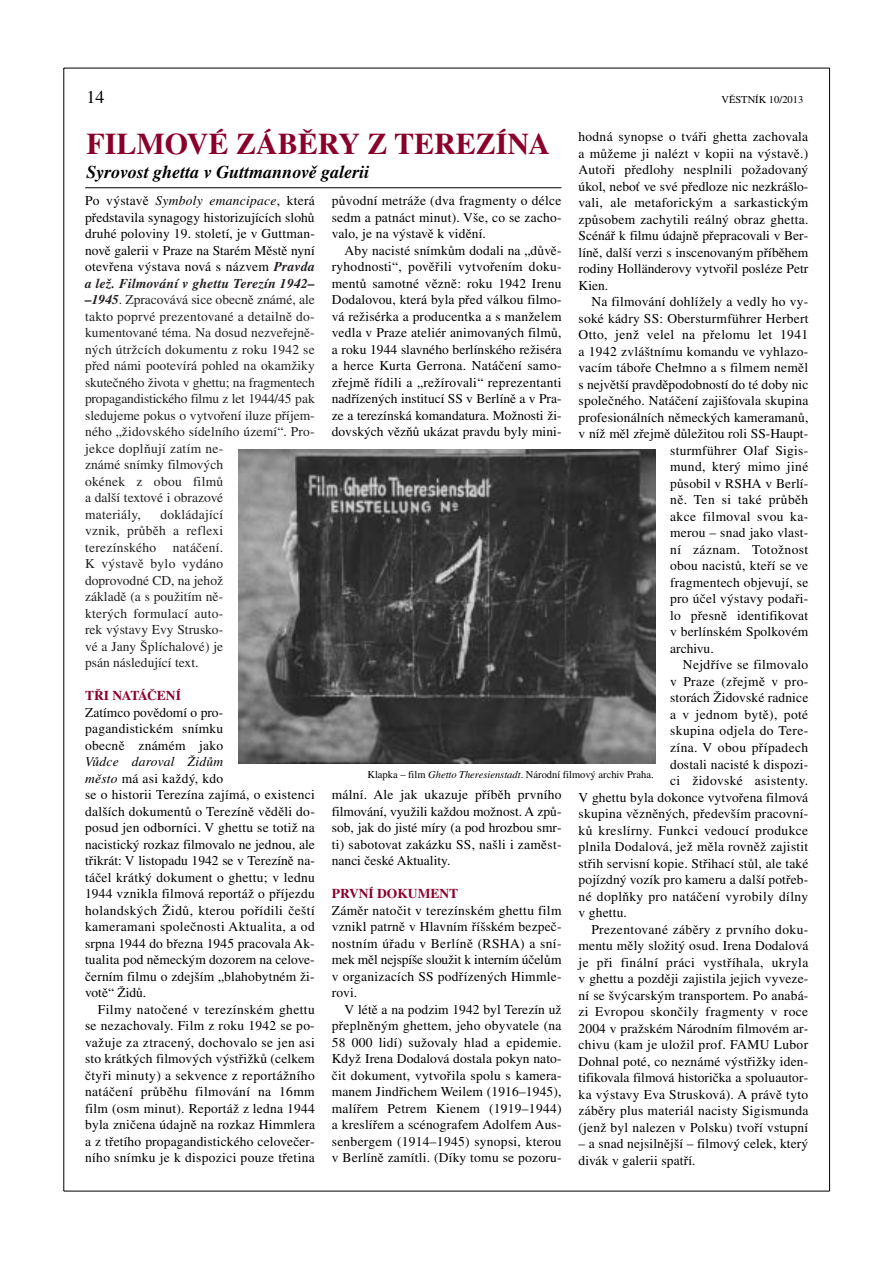
<style>
.page{position:relative;width:893px;height:1262px;background:#fff}
.page>*{position:absolute;margin:0;border:0;box-sizing:border-box;transform-origin:0 0}
.t1{font:700 30px "Times CE";color:#8a002a}
.t2{font:italic 700 18px "Times CE";color:#000}
.t3{font:18px "Times CE";color:#000}
.t4{font:13.5px/16.5px "Times CE";letter-spacing:.015em;color:#000;text-align:justify}
.t5{font:13.5px/16.5px "Times CE";color:#231f1f}
.t6{font:700 13.5px "Times CE";color:#8a002a}
.t7{font:10.5px "Times CE";color:#000}
.s1{color:#000}
.s2{font-style:italic;color:#000}
.s3{font-weight:700;font-style:italic}
.s4{font-style:italic}
</style>
<div class="page">
<hr style="left:63px;top:68px;width:1px;height:1123px;background:#000">
<hr style="left:64px;top:1190px;width:765px;height:1px;background:#000">
<hr style="left:829px;top:68px;width:1px;height:1123px;background:#000">
<hr style="left:64px;top:68px;width:765px;height:1px;background:#000">
<hr style="left:85px;top:187px;width:476px;height:1px;background:#000">
<img style="left:238px;top:450px;width:417px;height:313px">
<h2 class="t3" style="left:87px;top:91px;width:20px">14</h2>
<p class="t7" style="left:721px;top:96px;width:83px">VĚSTNÍK 10/2013</p>
<h1 class="t1" style="left:87px;top:133px;width:465px">FILMOVÉ ZÁBĚRY Z TEREZÍNA</h1>
<h2 class="t2" style="left:87px;top:165px;width:284px">Syrovost ghetta v Guttmannově galerii</h2>
<p class="t4" style="left:578px;top:130px;width:231px">hodná synopse o tváři ghetta zachovala a můžeme ji nalézt v kopii na výstavě.)<br>Autoři předlohy nesplnili požadovaný úkol, neboť ve své předloze nic nezkrášlo&shy;vali, ale metaforickým a sarkastickým způsobem zachytili reálný obraz ghetta.<br>Scénář k filmu údajně přepracovali v Ber&shy;líně, další verzi s inscenovaným příběhem rodiny Holländerovy vytvořil posléze Petr Kien.</p>
<p class="t4" style="left:591px;top:295px;width:218px">Na filmování dohlížely a vedly ho vy-</p>
<p class="t4" style="left:578px;top:311px;width:231px">soké kádry SS: Obersturmführer Herbert</p>
<p class="t4" style="left:578px;top:328px;width:231px">Otto, jenž velel na přelomu let 1941</p>
<p class="t4" style="left:578px;top:344px;width:231px">a 1942 zvláštnímu komandu ve vyhlazo-</p>
<p class="t4" style="left:578px;top:361px;width:231px">vacím táboře Chełmno a s filmem neměl</p>
<p class="t4" style="left:578px;top:377px;width:231px">s největší pravděpodobností do té doby nic</p>
<p class="t4" style="left:578px;top:394px;width:231px">společného. Natáčení zajišťovala skupina</p>
<p class="t4" style="left:578px;top:410px;width:231px">profesionálních německých kameramanů,</p>
<p class="t4" style="left:578px;top:427px;width:231px">v níž měl zřejmě důležitou roli SS-Haupt-</p>
<p class="t4" style="left:670px;top:443px;width:140px">sturmführer Olaf Sigis-</p>
<p class="t4" style="left:670px;top:460px;width:140px">mund, který mimo jiné</p>
<p class="t4" style="left:670px;top:476px;width:140px">působil v RSHA v Berlí-</p>
<p class="t4" style="left:670px;top:493px;width:140px">ně. Ten si také průběh</p>
<p class="t4" style="left:670px;top:509px;width:140px">akce filmoval svou ka-</p>
<p class="t4" style="left:670px;top:526px;width:140px">merou – snad jako vlast-</p>
<p class="t4" style="left:670px;top:542px;width:140px">ní záznam. Totožnost</p>
<p class="t4" style="left:670px;top:559px;width:140px">obou nacistů, kteří se ve</p>
<p class="t4" style="left:670px;top:575px;width:140px">fragmentech objevují, se</p>
<p class="t4" style="left:670px;top:592px;width:140px">pro účel výstavy podaři-</p>
<p class="t4" style="left:670px;top:608px;width:140px">lo přesně identifikovat</p>
<p class="t4" style="left:670px;top:625px;width:140px">v berlínském Spolkovém</p>
<p class="t4" style="left:670px;top:641px;width:45px">archivu.</p>
<p class="t4" style="left:683px;top:658px;width:127px">Nejdříve se filmovalo</p>
<p class="t4" style="left:670px;top:674px;width:140px">v Praze (zřejmě v pro-</p>
<p class="t4" style="left:670px;top:691px;width:140px">storách Židovské radnice</p>
<p class="t4" style="left:670px;top:707px;width:140px">a v jednom bytě), poté</p>
<p class="t4" style="left:670px;top:724px;width:140px">skupina odjela do Tere-</p>
<p class="t4" style="left:670px;top:740px;width:140px">zína. V obou případech</p>
<p class="t4" style="left:670px;top:757px;width:140px">dostali nacisté k dispozi-</p>
<p class="t4" style="left:670px;top:773px;width:140px">ci židovské asistenty.</p>
<p class="t4" style="left:578px;top:790px;width:231px">V ghettu byla dokonce vytvořena filmová</p>
<p class="t4" style="left:578px;top:806px;width:231px">skupina vězněných, především pracovní-</p>
<p class="t4" style="left:578px;top:823px;width:231px">ků kreslírny. Funkci vedoucí produkce</p>
<p class="t4" style="left:578px;top:839px;width:231px">plnila Dodalová, jež měla rovněž zajistit</p>
<p class="t4" style="left:578px;top:856px;width:231px">střih servisní kopie. Střihací stůl, ale také</p>
<p class="t4" style="left:578px;top:872px;width:231px">pojízdný vozík pro kameru a další potřeb-</p>
<p class="t4" style="left:578px;top:889px;width:231px">né doplňky pro natáčení vyrobily dílny</p>
<p class="t4" style="left:578px;top:905px;width:50px">v ghettu.</p>
<p class="t4" style="left:591px;top:922px;width:218px">Prezentované záběry z prvního doku-</p>
<p class="t4" style="left:578px;top:938px;width:231px">mentu měly složitý osud. Irena Dodalová</p>
<p class="t4" style="left:578px;top:955px;width:231px">je při finální práci vystříhala, ukryla</p>
<p class="t4" style="left:578px;top:971px;width:231px">v ghettu a později zajistila jejich vyveze-</p>
<p class="t4" style="left:578px;top:988px;width:231px">ní se švýcarským transportem. Po anabá-</p>
<p class="t4" style="left:578px;top:1004px;width:231px">zi Evropou skončily fragmenty v roce</p>
<p class="t4" style="left:578px;top:1021px;width:231px">2004 v pražském Národním filmovém ar-</p>
<p class="t4" style="left:578px;top:1037px;width:231px">chivu (kam je uložil prof. FAMU Lubor</p>
<p class="t4" style="left:578px;top:1054px;width:231px">Dohnal poté, co neznámé výstřižky iden-</p>
<p class="t4" style="left:578px;top:1070px;width:231px">tifikovala filmová historička a spoluautor-</p>
<p class="t4" style="left:578px;top:1087px;width:231px">ka výstavy Eva Strusková). A právě tyto</p>
<p class="t4" style="left:578px;top:1103px;width:231px">záběry plus materiál nacisty Sigismunda</p>
<p class="t4" style="left:578px;top:1120px;width:231px">(jenž byl nalezen v Polsku) tvoří vstupní</p>
<p class="t4" style="left:578px;top:1136px;width:231px">– a snad nejsilnější – filmový celek, který divák v galerii spatří.</p>
<p class="t4" style="left:332px;top:194px;width:231px">původní metráže (dva fragmenty o délce sedm a patnáct minut). Vše, co se zacho&shy;valo, je na výstavě k vidění.</p>
<p class="t4" style="left:332px;top:243px;width:231px;text-indent:13px">Aby nacisté snímkům dodali na „důvě&shy;ryhodnosti“, pověřili vytvořením doku&shy;mentů samotné vězně: roku 1942 Irenu Dodalovou, která byla před válkou filmo&shy;vá režisérka a producentka a s manželem vedla v Praze ateliér animovaných filmů, a roku 1944 slavného berlínského režiséra a herce Kurta Gerrona. Natáčení samo&shy;zřejmě řídili a „režírovali“ reprezentanti nadřízených institucí SS v Berlíně a v Pra&shy;ze a terezínská komandatura. Možnosti ži&shy;dovských vězňů ukázat pravdu byly mini-</p>
<p class="t5" style="left:85px;top:194px;width:231px"><span class="s1">Po výstavě</span> <span class="s2">Symboly emancipace</span><span class="s1">, která představila synagogy historizujících slohů druhé poloviny 19. století, je v Guttman&shy;nově galerii v Praze na Starém Městě nyní otevřena výstava nová s názvem</span> <span class="s3">Pravda a lež. Filmování v ghettu Terezín 1942– –1945</span>. Zpracovává sice obecně známé, ale takto poprvé prezentované a detailně do&shy;kumentované téma. Na dosud nezveřejně&shy;ných útržcích dokumentu z roku 1942 se před námi pootevírá pohled na okamžiky skutečného života v ghettu; na fragmentech propagandistického filmu z let 1944/45 pak sledujeme pokus o vytvoření iluze příjem&shy;ného „židovského sídelního území“. Pro&shy;jekce doplňují zatím ne-<br>známé snímky filmových<br>okének z obou filmů<br>a další textové i obrazové<br>materiály,</p>
<p class="t5" style="left:85px;top:507px;width:140px;text-align:justify;text-indent:75px">dokládající vznik, průběh a reflexi terezínského natáčení.<br>K výstavě bylo vydáno doprovodné CD, na jehož základě (a s použitím ně&shy;kterých formulací auto&shy;rek výstavy Evy Strusko&shy;vé a Jany Šplíchalové) je psán následující text.</p>
<p class="t6" style="left:85px;top:690px;width:97px">TŘI NATÁČENÍ</p>
<p class="t4" style="left:85px;top:705px;width:140px">Zatímco povědomí o pro&shy;pagandistickém snímku obecně známém jako</p>
<p class="t4" style="left:85px;top:755px;width:231px;text-align:left"><span class="s4">Vůdce daroval Židům<br>město</span> má asi každý, kdo<br>se o historii Terezína zajímá, o existenci dalších dokumentů o Terezíně věděli do&shy;posud jen odborníci. V ghettu se totiž na nacistický rozkaz filmovalo ne jednou, ale třikrát: V listopadu 1942 se v Terezíně na&shy;táčel krátký dokument o ghettu; v lednu 1944 vznikla filmová reportáž o příjezdu holandských Židů, kterou pořídili čeští kameramani společnosti Aktualita, a od srpna 1944 do března 1945 pracovala Ak&shy;tualita pod německým dozorem na celove&shy;černím filmu o zdejším „blahobytném ži&shy;votě“ Židů.</p>
<p class="t4" style="left:85px;top:1002px;width:231px;text-indent:13px">Filmy natočené v terezínském ghettu se nezachovaly. Film z roku 1942 se po&shy;važuje za ztracený, dochovalo se jen asi sto krátkých filmových výstřižků (celkem čtyři minuty) a sekvence z reportážního natáčení průběhu filmování na 16mm film (osm minut). Reportáž z ledna 1944 byla zničena údajně na rozkaz Himmlera a z třetího propagandistického celovečer&shy;ního snímku je k dispozici pouze třetina</p>
<p class="t7" style="left:367px;top:770px;width:288px">Klapka – film <span class="s4">Ghetto Theresienstadt</span>. Národní filmový archiv Praha.</p>
<p class="t4" style="left:332px;top:788px;width:231px">mální. Ale jak ukazuje příběh prvního filmování, využili každou možnost. A způ&shy;sob, jak do jisté míry (a pod hrozbou smr&shy;ti) sabotovat zakázku SS, našli i zaměst&shy;nanci české Aktuality.</p>
<p class="t6" style="left:332px;top:888px;width:128px">PRVNÍ DOKUMENT</p>
<p class="t4" style="left:332px;top:903px;width:231px">Záměr natočit v terezínském ghettu film vznikl patrně v Hlavním říšském bezpeč&shy;nostním úřadu v Berlíně (RSHA) a sní&shy;mek měl nejspíše sloužit k interním účelům v organizacích SS podřízených Himmle&shy;rovi.</p>
<p class="t4" style="left:332px;top:1002px;width:231px;text-indent:13px">V létě a na podzim 1942 byl Terezín už přeplněným ghettem, jeho obyvatele (na 58 000 lidí) sužovaly hlad a epidemie.<br>Když Irena Dodalová dostala pokyn nato&shy;čit dokument, vytvořila spolu s kamera&shy;manem Jindřichem Weilem (1916–1945), malířem Petrem Kienem (1919–1944) a kreslířem a scénografem Adolfem Aus&shy;senbergem (1914–1945) synopsi, kterou v Berlíně zamítli. (Díky tomu se pozoru-</p>
</div>
